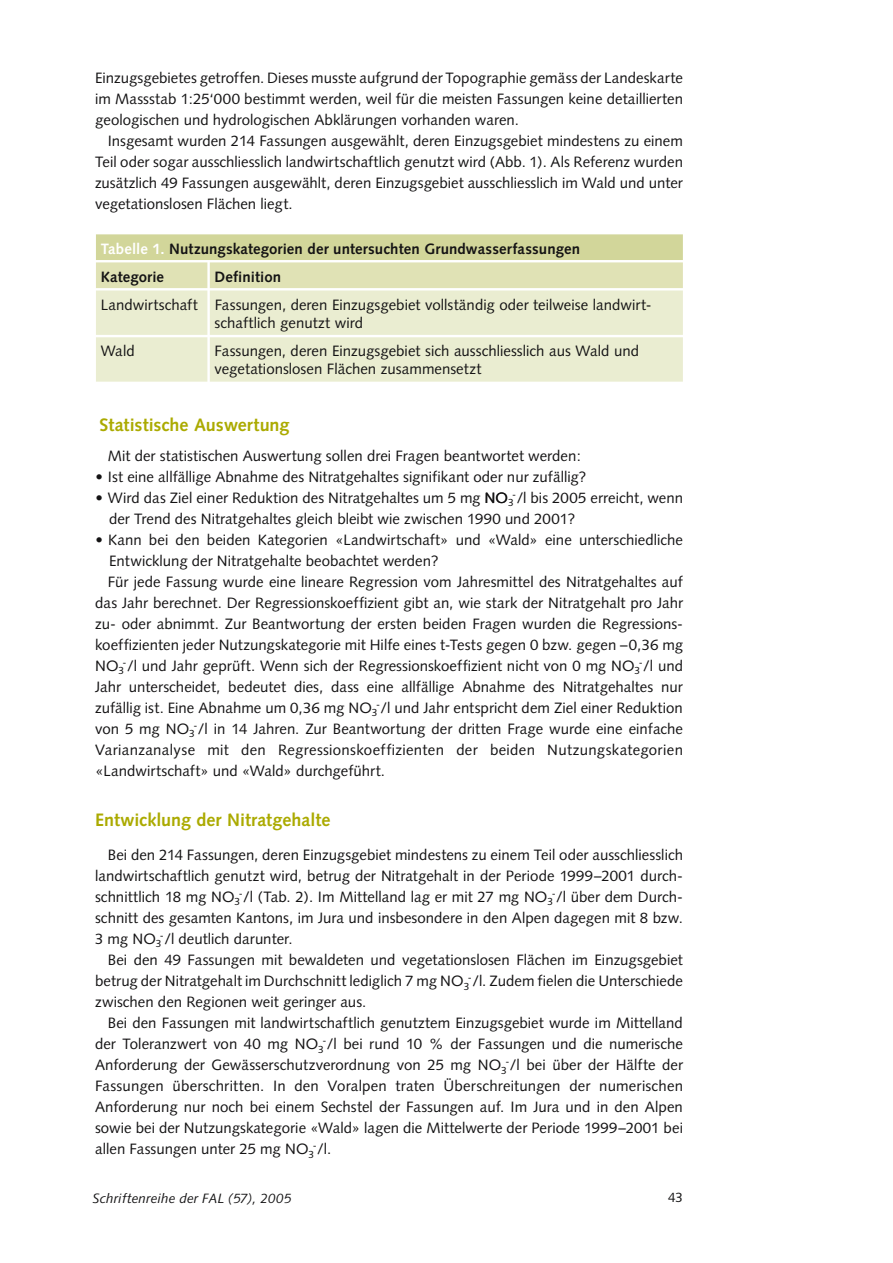
<style>
.page{position:relative;width:893px;height:1263px;background:#fff}
.page>*{position:absolute;margin:0;border:0;box-sizing:border-box;transform-origin:0 0}
.t1{font:700 18px "Syntax";color:#abaa00}
.t2{font:15px/21px "Syntax";color:#141314;text-align:justify}
.t3{font:700 15px/28px "Syntax";letter-spacing:.005em;color:#141314}
.t4{font:15px "Syntax";letter-spacing:.02em;color:#141314}
.t5{font:italic 13.5px "Syntax";letter-spacing:.005em;color:#141314}
.t6{font:13.5px "Syntax";color:#141314}
.s1{color:#fff}
</style>
<div class="page">
<div style="left:95px;top:233px;width:589px;height:28px;background:#d2d69a"></div>
<div style="left:96px;top:262px;width:587px;height:26px;background:#e0e2b5"></div>
<div style="left:96px;top:290px;width:587px;height:92px;background:#eaedd1"></div>
<hr style="left:94px;top:232px;width:115px;height:2px;background:#fff">
<hr style="left:94px;top:234px;width:2px;height:26px;background:#fff">
<hr style="left:209px;top:232px;width:476px;height:2px;background:#fff">
<hr style="left:683px;top:234px;width:2px;height:26px;background:#fff">
<hr style="left:94px;top:260px;width:115px;height:2px;background:#fff">
<hr style="left:209px;top:260px;width:476px;height:2px;background:#fff">
<hr style="left:207px;top:262px;width:3px;height:26px;background:#fff">
<hr style="left:207px;top:290px;width:3px;height:45px;background:#fff">
<hr style="left:94px;top:335px;width:115px;height:2px;background:#fff">
<hr style="left:209px;top:335px;width:476px;height:2px;background:#fff">
<hr style="left:207px;top:337px;width:3px;height:45px;background:#fff">
<p class="t2" style="left:95px;top:69px;width:590px">Einzugsgebietes getroffen. Dieses musste aufgrund der Topographie gemäss der Landeskarte im Massstab 1:25‘000 bestimmt werden, weil für die meisten Fassungen keine detaillierten geologischen und hydrologischen Abklärungen vorhanden waren.</p>
<p class="t2" style="left:95px;top:132px;width:590px;text-indent:13px">Insgesamt wurden 214 Fassungen ausgewählt, deren Einzugsgebiet mindestens zu einem Teil oder sogar ausschliesslich landwirtschaftlich genutzt wird (Abb. 1). Als Referenz wurden zusätzlich 49 Fassungen ausgewählt, deren Einzugsgebiet ausschliesslich im Wald und unter vegetationslosen Flächen liegt.</p>
<p class="t3" style="left:101px;top:236px;width:481px"><span class="s1">Tabelle 1.</span> Nutzungskategorien der untersuchten Grundwasserfassungen<br>Kategorie</p>
<p class="t3" style="left:215px;top:264px;width:68px">Definition</p>
<p class="t2" style="left:215px;top:297px;width:438px;line-height:18px;text-indent:-114px">Landwirtschaft Fassungen, deren Einzugsgebiet vollständig oder teilweise landwirt&shy;schaftlich genutzt wird</p>
<p class="t2" style="left:101px;top:342px;width:35px">Wald</p>
<p class="t2" style="left:215px;top:344px;width:426px;line-height:18px">Fassungen, deren Einzugsgebiet sich ausschliesslich aus Wald und vegetationslosen Flächen zusammensetzt</p>
<p class="t1" style="left:100px;top:418px;width:191px">Statistische Auswertung</p>
<p class="t2" style="left:108px;top:447px;width:475px">Mit der statistischen Auswertung sollen drei Fragen beantwortet werden:</p>
<p class="t2" style="left:95px;top:468px;width:492px">• Ist eine allfällige Abnahme des Nitratgehaltes signifikant oder nur zufällig?</p>
<p class="t2" style="left:109px;top:489px;width:575px;text-indent:-14px">• Wird das Ziel einer Reduktion des Nitratgehaltes um 5 mg NO<sub>3</sub><sup>-</sup>/l bis 2005 erreicht, wenn der Trend des Nitratgehaltes gleich bleibt wie zwischen 1990 und 2001?</p>
<p class="t2" style="left:95px;top:531px;width:589px">• Kann bei den beiden Kategorien «Landwirtschaft» und «Wald» eine unterschiedliche</p>
<p class="t2" style="left:109px;top:552px;width:331px">Entwicklung der Nitratgehalte beobachtet werden?</p>
<p class="t2" style="left:108px;top:573px;width:576px">Für jede Fassung wurde eine lineare Regression vom Jahresmittel des Nitratgehaltes auf</p>
<p class="t2" style="left:95px;top:594px;width:589px">das Jahr berechnet. Der Regressionskoeffizient gibt an, wie stark der Nitratgehalt pro Jahr</p>
<p class="t2" style="left:95px;top:615px;width:589px">zu- oder abnimmt. Zur Beantwortung der ersten beiden Fragen wurden die Regressions-</p>
<p class="t2" style="left:95px;top:636px;width:589px">koeffizienten jeder Nutzungskategorie mit Hilfe eines t-Tests gegen 0 bzw. gegen –0,36 mg</p>
<p class="t2" style="left:95px;top:657px;width:590px">NO<sub>3</sub><sup>-</sup>/l und Jahr geprüft. Wenn sich der Regressionskoeffizient nicht von 0 mg NO<sub>3</sub><sup>-</sup>/l und</p>
<p class="t2" style="left:95px;top:678px;width:589px">Jahr unterscheidet, bedeutet dies, dass eine allfällige Abnahme des Nitratgehaltes nur</p>
<p class="t2" style="left:95px;top:699px;width:589px">zufällig ist. Eine Abnahme um 0,36 mg NO<sub>3</sub><sup>-</sup>/l und Jahr entspricht dem Ziel einer Reduktion</p>
<p class="t2" style="left:95px;top:720px;width:589px">von 5 mg NO<sub>3</sub><sup>-</sup>/l in 14 Jahren. Zur Beantwortung der dritten Frage wurde eine einfache</p>
<p class="t4" style="left:95px;top:744px;width:589px">Varianzanalyse mit den Regressionskoeffizienten der beiden Nutzungskategorien</p>
<p class="t2" style="left:95px;top:762px;width:292px">«Landwirtschaft» und «Wald» durchgeführt.</p>
<p class="t1" style="left:95px;top:812px;width:237px">Entwicklung der Nitratgehalte</p>
<p class="t2" style="left:95px;top:846px;width:589px;text-indent:13px">Bei den 214 Fassungen, deren Einzugsgebiet mindestens zu einem Teil oder ausschliesslich landwirtschaftlich genutzt wird, betrug der Nitratgehalt in der Periode 1999–2001 durch&shy;schnittlich 18 mg NO<sub>3</sub><sup>-</sup>/l (Tab. 2). Im Mittelland lag er mit 27 mg NO<sub>3</sub><sup>-</sup>/l über dem Durch&shy;schnitt des gesamten Kantons, im Jura und insbesondere in den Alpen dagegen mit 8 bzw.<br>3 mg NO<sub>3</sub><sup>-</sup>/l deutlich darunter.</p>
<p class="t2" style="left:95px;top:951px;width:589px;text-indent:13px">Bei den 49 Fassungen mit bewaldeten und vegetationslosen Flächen im Einzugsgebiet betrug der Nitratgehalt im Durchschnitt lediglich 7 mg NO<sub>3</sub><sup>-</sup>/l. Zudem fielen die Unterschiede zwischen den Regionen weit geringer aus.</p>
<p class="t2" style="left:95px;top:1014px;width:589px;text-indent:13px">Bei den Fassungen mit landwirtschaftlich genutztem Einzugsgebiet wurde im Mittelland der Toleranzwert von 40 mg NO<sub>3</sub><sup>-</sup>/l bei rund 10 % der Fassungen und die numerische Anforderung der Gewässerschutzverordnung von 25 mg NO<sub>3</sub><sup>-</sup>/l bei über der Hälfte der Fassungen überschritten. In den Voralpen traten Überschreitungen der numerischen Anforderung nur noch bei einem Sechstel der Fassungen auf. Im Jura und in den Alpen sowie bei der Nutzungskategorie «Wald» lagen die Mittelwerte der Periode 1999–2001 bei allen Fassungen unter 25 mg NO<sub>3</sub><sup>-</sup>/l.</p>
<p class="t5" style="left:93px;top:1192px;width:200px">Schriftenreihe der FAL (57), 2005</p>
<p class="t6" style="left:668px;top:1192px;width:17px">43</p>
</div>
